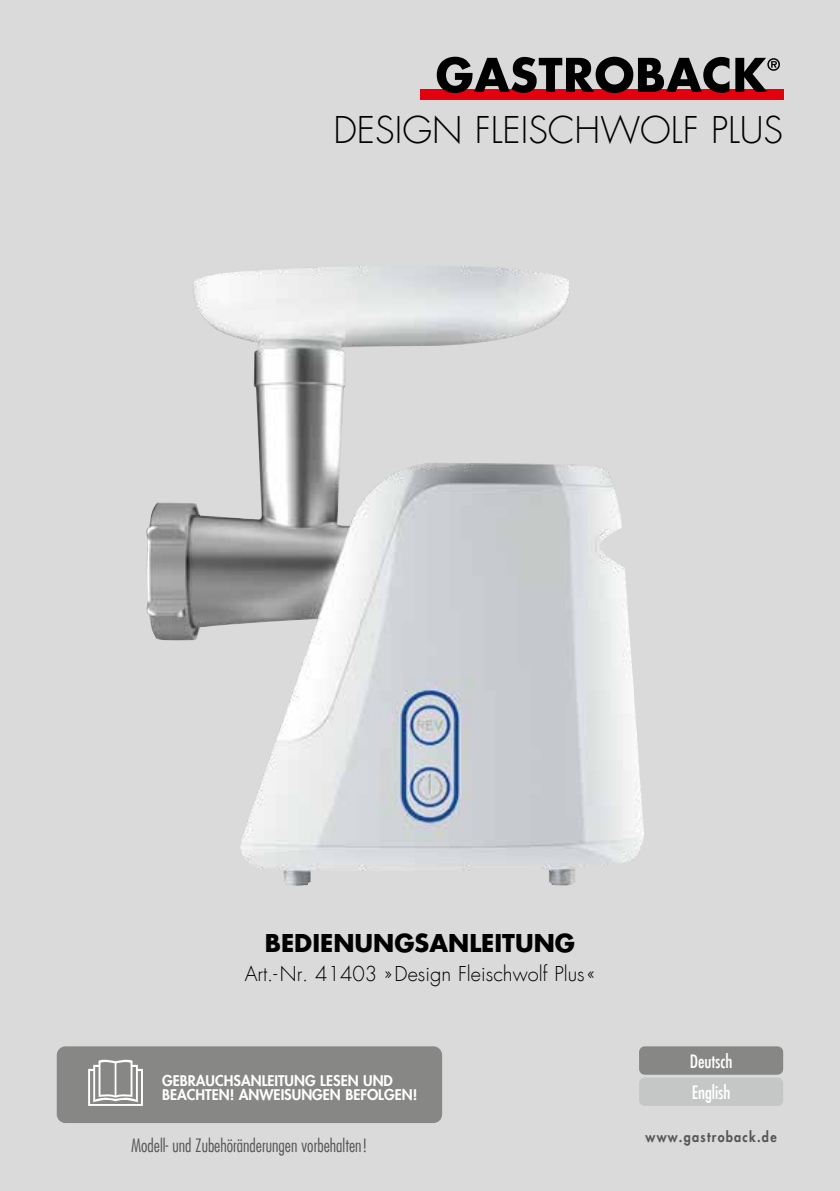
<style>
.page{position:relative;width:840px;height:1191px;background:#fff}
.page>*{position:absolute;margin:0;border:0;box-sizing:border-box;transform-origin:0 0}
.t1{font:300 36px "Futura LT";color:#000}
.t2{font:700 24px "Futura LT";color:#000}
.t3{font:300 20px "Futura LT";color:#000}
.t4{font:300 condensed 18px "Futura LT";color:#565656}
.t5{font:condensed 18px "Futura LT";color:#fff}
.t6{font:800 14.4px/14.4px "Futura LT";color:#fff}
.t7{font:800 14px "Futura LT";letter-spacing:.1em;color:#565656;scale:.9 1}
</style>
<div class="page">
<div style="left:0;top:0;width:839px;height:1191px;background:#dadada"></div>
<div style="left:638px;top:1077px;width:144px;height:29px;background:#c5c6c6;border-radius:6px"></div>
<div style="left:638px;top:1046px;width:144px;height:28px;background:#878786;border-radius:6px"></div>
<div style="left:420px;top:89px;width:362px;height:10px;background:#e3000f"></div>
<svg style="left:436px;top:57px;width:343px;height:36px"></svg>
<div style="left:57px;top:1046px;width:385px;height:77px;background:#878786;border-radius:9px"></div>
<svg style="left:88px;top:1059px;width:55px;height:47px"></svg>
<img style="left:146px;top:266px;width:498px;height:620px">
<h1 class="t1" style="left:333px;top:108px;width:451px">DESIGN FLEISCHWOLF PLUS</h1>
<h2 class="t2" style="left:265px;top:927px;width:311px">BEDIENUNGSANLEITUNG</h2>
<h3 class="t3" style="left:244px;top:961px;width:352px">Art.-Nr. 41403 »Design Fleischwolf Plus«</h3>
<p class="t6" style="left:162px;top:1072px;width:256px">GEBRAUCHSANLEITUNG LESEN UND<br>BEACHTEN! ANWEISUNGEN BEFOLGEN!</p>
<p class="t5" style="left:689px;top:1050px;width:44px">Deutsch</p>
<p class="t5" style="left:691px;top:1081px;width:40px">English</p>
<p class="t4" style="left:131px;top:1134px;width:238px">Modell- und Zubehöränderungen vorbehalten!</p>
<p class="t7" style="left:645px;top:1128px;width:147px">www.gastroback.de</p>
</div>
